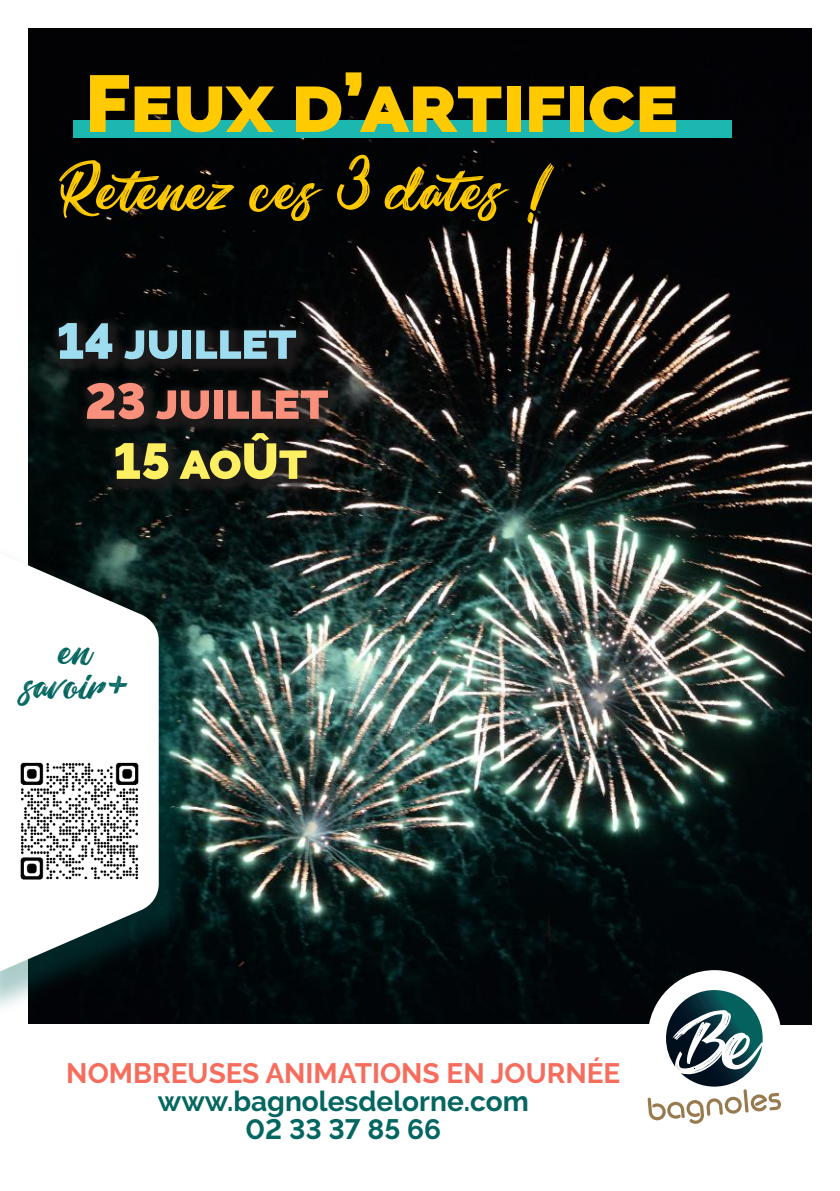
<style>
.page{position:relative;width:840px;height:1191px;background:#fff}
.page>*{position:absolute;margin:0;border:0;box-sizing:border-box;transform-origin:0 0}
.t1{font:900 80px "Raleway";color:#ffca00}
.t2{font:58px "Barbershopin Thailand";color:#ffca00}
.t3{font:900 50px "Raleway";color:#9edcf0}
.t4{font:900 50px "Raleway";color:#f8907b}
.t5{font:900 50px "Raleway";color:#fdef62}
.t6{font:38.8px/33.8px "Barbershopin Thailand";color:#046661;text-align:center}
.t7{font:700 28px/28px "Raleway";color:#046661;text-align:center}
.t8{font:700 28px "Raleway";color:#f66d5d}
</style>
<div class="page">
<img style="left:29px;top:28px;width:782px;height:996px">
<div style="left:50px;top:315px;width:293px;height:180px;background:#241f1f;opacity:.75"></div>
<svg style="left:647px;top:970px;width:134px;height:133px"></svg>
<svg style="left:647px;top:1010px;width:133px;height:114px"></svg>
<div style="left:0;top:544px;width:196px;height:475px;background:#046661;opacity:.33"></div>
<svg style="left:0;top:541px;width:159px;height:442px"></svg>
<div style="left:74px;top:120px;width:657px;height:17px;background:#1cb7af"></div>
<img style="left:8px;top:750px;width:142px;height:142px">
<h1 class="t1" style="left:85px;top:57px;width:594px">Feux d’artifice</h1>
<h2 class="t2" style="left:57px;top:155px;width:503px">Retenez ces 3 dates !</h2>
<h3 class="t3" style="left:57px;top:312px;width:241px">14 juillet</h3>
<h3 class="t4" style="left:85px;top:372px;width:245px">23 juillet</h3>
<h3 class="t5" style="left:113px;top:432px;width:195px">15 aoÛt</h3>
<h3 class="t6" style="left:24px;top:633px;width:105px">en savoir+</h3>
<p class="t8" style="left:66px;top:1057px;width:555px">NOMBREUSES ANIMATIONS EN JOURNÉE</p>
<p class="t7" style="left:158px;top:1087px;width:372px">www.bagnolesdelorne.com<br>02 33 37 85 66</p>
</div>
